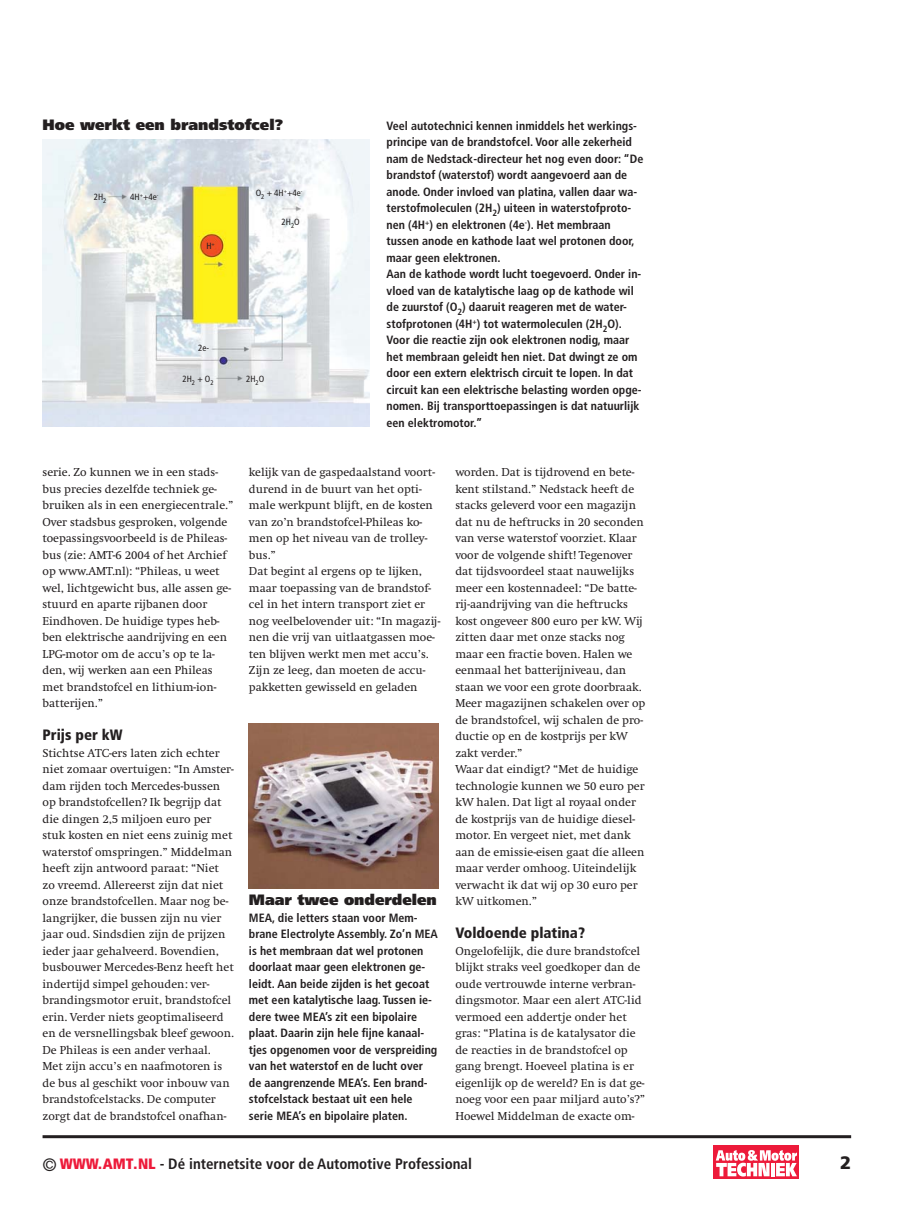
<style>
.page{position:relative;width:915px;height:1212px;background:#fff}
.page>*{position:absolute;margin:0;border:0;box-sizing:border-box;transform-origin:0 0}
.t1{font:900 18px "Frutiger LT Std";color:#231f20}
.t2{font:700 condensed 15px "Frutiger";color:#231f20}
.t3{font:900 15px "Frutiger LT Std";color:#231f20}
.t4{font:900 condensed 15px "Frutiger LT Std";color:#231f20}
.t5{font:12px/16.5px "Swift";color:#231f20}
.t6{font:700 condensed 12px/16.5px "Frutiger LT Std";color:#231f20}
.t7{font:condensed 9px "Frutiger LT Std";color:#231f20}
.s1{font-weight:400;font-size:18px}
.s2{font-weight:900;color:#ed1a3a}
</style>
<div class="page">
<hr style="left:43px;top:1135px;width:807px;height:3px;background:#231f20">
<img style="left:43px;top:139px;width:326px;height:288px">
<img style="left:249px;top:724px;width:189px;height:165px">
<div style="left:713px;top:1146px;width:86px;height:33px;background:#ed1a3a"></div>
<svg style="left:715px;top:1150px;width:81px;height:26px"></svg>
<p class="t3" style="left:43px;top:119px;width:242px">Hoe werkt een brandstofcel?</p>
<p class="t7" style="left:94px;top:192px;width:14px">2H<sub>2</sub></p>
<p class="t7" style="left:130px;top:192px;width:30px">4H<sup>+</sup>+4e<sup>-</sup></p>
<p class="t7" style="left:256px;top:188px;width:48px">O<sub>2</sub> + 4H<sup>+</sup>+4e<sup>-</sup></p>
<p class="t7" style="left:281px;top:217px;width:20px">2H<sub>2</sub>O</p>
<p class="t7" style="left:206px;top:240px;width:10px">H<sup>+</sup></p>
<p class="t7" style="left:198px;top:343px;width:12px">2e-</p>
<p class="t7" style="left:182px;top:373px;width:33px">2H<sub>2</sub> + O<sub>2</sub></p>
<p class="t7" style="left:246px;top:373px;width:20px">2H<sub>2</sub>O</p>
<p class="t6" style="left:386px;top:118px;width:258px">Veel autotechnici kennen inmiddels het werkings&shy;principe van de brandstofcel. Voor alle zekerheid nam de Nedstack-directeur het nog even door: “De brandstof (waterstof) wordt aangevoerd aan de anode. Onder invloed van platina, vallen daar wa&shy;terstofmoleculen (2H<sub>2</sub>) uiteen in waterstofproto&shy;nen (4H<sup>+</sup>) en elektronen (4e<sup>-</sup>). Het membraan tussen anode en kathode laat wel protonen door, maar geen elektronen.<br>Aan de kathode wordt lucht toegevoerd. Onder in&shy;vloed van de katalytische laag op de kathode wil de zuurstof (O<sub>2</sub>) daaruit reageren met de water&shy;stofprotonen (4H<sup>+</sup>) tot watermoleculen (2H<sub>2</sub>O).<br>Voor die reactie zijn ook elektronen nodig, maar het membraan geleidt hen niet. Dat dwingt ze om door een extern elektrisch circuit te lopen. In dat circuit kan een elektrische belasting worden opge&shy;nomen. Bij transporttoepassingen is dat natuurlijk een elektromotor.”</p>
<p class="t5" style="left:43px;top:465px;width:192px">serie. Zo kunnen we in een stads&shy;bus precies dezelfde techniek ge&shy;bruiken als in een energiecentrale.”<br>Over stadsbus gesproken, volgende toepassingsvoorbeeld is de Phileas&shy;bus (zie: AMT-6 2004 of het Archief op www.AMT.nl): “Phileas, u weet wel, lichtgewicht bus, alle assen ge&shy;stuurd en aparte rijbanen door<br>Eindhoven. De huidige types heb&shy;ben elektrische aandrijving en een<br>LPG-motor om de accu’s op te la&shy;den, wij werken aan een Phileas met brandstofcel en lithium-ion&shy;batterijen.”</p>
<p class="t4" style="left:43px;top:729px;width:82px">Prijs per kW</p>
<p class="t5" style="left:43px;top:746px;width:193px">Stichtse ATC-ers laten zich echter niet zomaar overtuigen: “In Amster&shy;dam rijden toch Mercedes-bussen op brandstofcellen? Ik begrijp dat die dingen 2,5 miljoen euro per stuk kosten en niet eens zuinig met waterstof omspringen.” Middelman heeft zijn antwoord paraat: “Niet zo vreemd. Allereerst zijn dat niet onze brandstofcellen. Maar nog be&shy;langrijker, die bussen zijn nu vier jaar oud. Sindsdien zijn de prijzen ieder jaar gehalveerd. Bovendien, busbouwer Mercedes -Benz heeft het indertijd simpel gehouden: ver&shy;brandingsmotor eruit, brandstofcel erin. Verder niets geoptimaliseerd en de versnellingsbak bleef gewoon.<br>De Phileas is een ander verhaal.<br>Met zijn accu’s en naafmotoren is de bus al geschikt voor inbouw van brandstofcelstacks. De computer zorgt dat de brandstofcel onafhan-</p>
<p class="t5" style="left:249px;top:465px;width:193px">kelijk van de gaspedaalstand voort&shy;durend in de buurt van het opti&shy;male werkpunt blijft, en de kosten van zo’n brandstofcel-Phileas ko&shy;men op het niveau van de trolley&shy;bus.”<br>Dat begint al ergens op te lijken, maar toepassing van de brandstof&shy;cel in het intern transport ziet er nog veelbelovender uit: “In magazij&shy;nen die vrij van uitlaatgassen moe&shy;ten blijven werkt men met accu’s.<br>Zijn ze leeg, dan moeten de accu&shy;pakketten gewisseld en geladen</p>
<p class="t5" style="left:455px;top:465px;width:191px">worden. Dat is tijdrovend en bete&shy;kent stilstand.” Nedstack heeft de stacks geleverd voor een magazijn dat nu de heftrucks in 20 seconden van verse waterstof voorziet. Klaar voor de volgende shift! Tegenover dat tijdsvoordeel staat nauwelijks meer een kostennadeel: “De batte&shy;rij-aandrijving van die heftrucks kost ongeveer 800 euro per kW. Wij zitten daar met onze stacks nog maar een fractie boven. Halen we eenmaal het batterijniveau, dan staan we voor een grote doorbraak.<br>Meer magazijnen schakelen over op de brandstofcel, wij schalen de pro&shy;ductie op en de kostprijs per kW zakt verder.”<br>Waar dat eindigt? “Met de huidige technologie kunnen we 50 euro per kW halen. Dat ligt al royaal onder de kostprijs van de huidige diesel&shy;motor. En vergeet niet, met dank aan de emissie-eisen gaat díe alleen maar verder omhoog. Uiteindelijk verwacht ik dat wij op 30 euro per kW uitkomen.”</p>
<p class="t4" style="left:455px;top:927px;width:131px">Voldoende platina?</p>
<p class="t5" style="left:455px;top:944px;width:191px">Ongelofelijk, die dure brandstofcel blijkt straks veel goedkoper dan de oude vertrouwde interne verbran&shy;dingsmotor. Maar een alert ATC-lid vermoed een addertje onder het gras: “Platina is de katalysator die de reacties in de brandstofcel op gang brengt. Hoeveel platina is er eigenlijk op de wereld? En is dat ge&shy;noeg voor een paar miljard auto’s?” Hoewel Middelman de exacte om-</p>
<p class="t3" style="left:249px;top:894px;width:189px">Maar twee onderdelen</p>
<p class="t6" style="left:249px;top:910px;width:190px">MEA, die letters staan voor Mem&shy;brane Electrolyte Assembly. Zo’n MEA is het membraan dat wel protonen doorlaat maar geen elektronen ge&shy;leidt. Aan beide zijden is het gecoat met een katalytische laag. Tussen ie&shy;dere twee MEA’s zit een bipolaire plaat. Daarin zijn hele fijne kanaal&shy;tjes opgenomen voor de verspreiding van het waterstof en de lucht over de aangrenzende MEA’s. Een brand&shy;stofcelstack bestaat uit een hele serie MEA’s en bipolaire platen.</p>
<p class="t2" style="left:43px;top:1158px;width:431px"><span class="s1">©</span> <span class="s2">WWW.AMT.NL</span> - Dé internetsite voor de Automotive Professional</p>
<h1 class="t1" style="left:839px;top:1153px;width:13px">2</h1>
</div>
